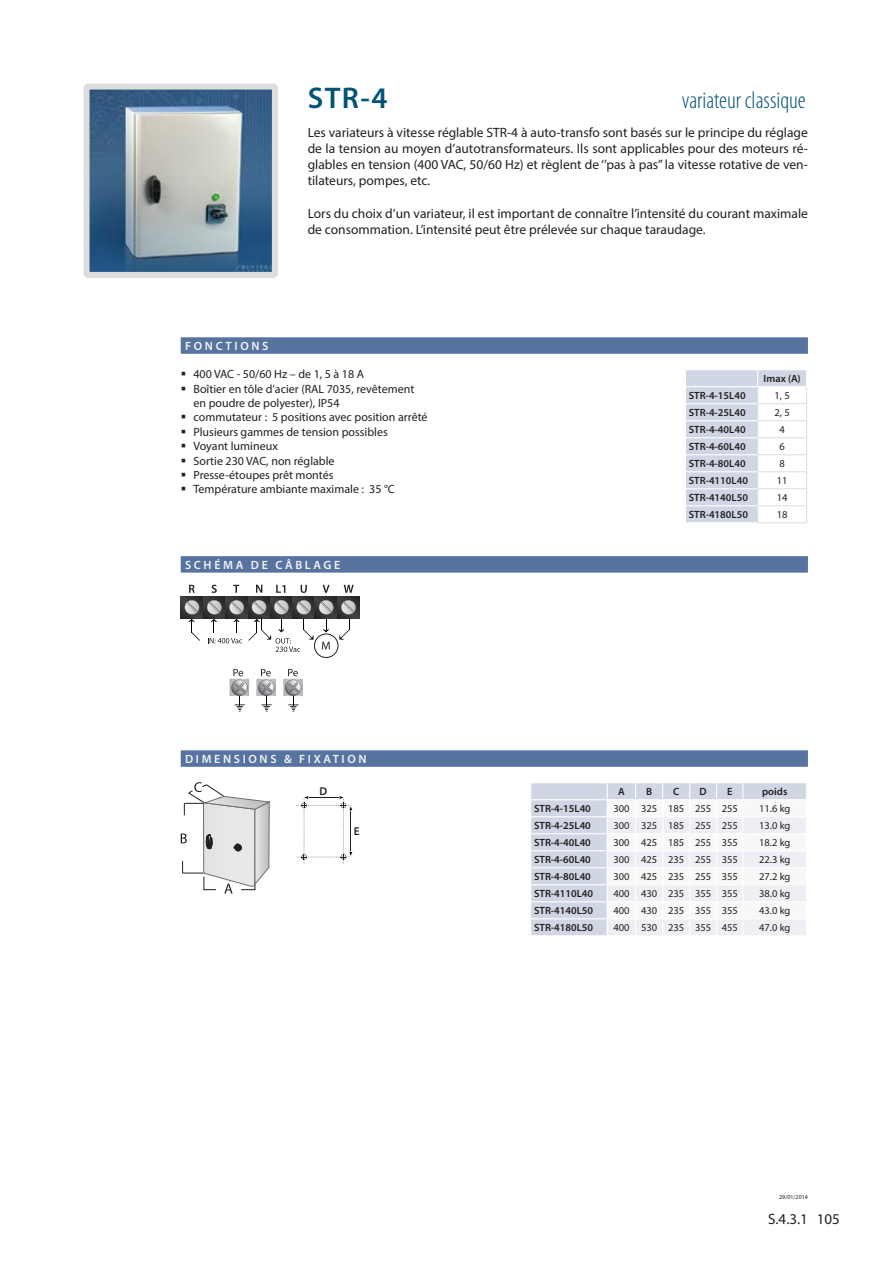
<style>
.page{position:relative;width:893px;height:1263px;background:#fff}
.page>*{position:absolute;margin:0;border:0;box-sizing:border-box;transform-origin:0 0}
.Kop{font:600 30px "Myriad Pro";color:#005476}
.Kop-2{font:300 condensed 24px "Myriad Pro";color:#005476}
.paginanummer{font:15px "Myriad Pro";color:#231f20}
.Leestekst{font:13.5px/16.2px "Myriad Pro";color:#231f20;text-align:justify}
.t1{font:12px/14.4px "Myriad Pro";color:#231f20}
.Titel_1{font:600 12px "Myriad Pro";letter-spacing:.22em;color:#f3f3f3}
.t2{font:600 11.4px "Myriad Pro";color:#231f20}
.Tabeltekst_center{font:10.5px "Myriad Pro";color:#231f20}
.Tabeltekst_links{font:600 10.5px "Myriad Pro";color:#231f20}
.Tabeltekst_center-2{font:600 10.5px "Myriad Pro";color:#231f20}
.t3{font:6px "Myriad Pro";color:#231f20}
</style>
<div class="page">
<div style="left:181px;top:337px;width:627px;height:17px;background:#5774a1"></div>
<div style="left:181px;top:556px;width:627px;height:17px;background:#5774a1"></div>
<div style="left:181px;top:750px;width:627px;height:17px;background:#5774a1"></div>
<svg style="left:686px;top:370px;width:121px;height:153px"></svg>
<hr style="left:757px;top:403px;width:50px;height:1px;background:#dcddde">
<svg style="left:230px;top:669px;width:19px;height:43px"></svg>
<svg style="left:256px;top:669px;width:20px;height:43px"></svg>
<svg style="left:283px;top:669px;width:20px;height:43px"></svg>
<svg style="left:256px;top:585px;width:6px;height:8px"></svg>
<div style="left:248px;top:596px;width:22px;height:22px;background:linear-gradient(to right,#3f3f41,#292526)"></div>
<svg style="left:270px;top:596px;width:23px;height:4px"></svg>
<svg style="left:189px;top:585px;width:6px;height:8px"></svg>
<svg style="left:212px;top:585px;width:5px;height:8px"></svg>
<svg style="left:233px;top:585px;width:6px;height:8px"></svg>
<svg style="left:276px;top:585px;width:9px;height:8px"></svg>
<svg style="left:301px;top:585px;width:6px;height:8px"></svg>
<svg style="left:323px;top:585px;width:7px;height:8px"></svg>
<svg style="left:344px;top:585px;width:10px;height:8px"></svg>
<svg style="left:181px;top:596px;width:22px;height:23px"></svg>
<svg style="left:203px;top:596px;width:22px;height:23px"></svg>
<svg style="left:225px;top:596px;width:23px;height:4px"></svg>
<div style="left:293px;top:596px;width:22px;height:23px;background:linear-gradient(to right,#414042,#282526)"></div>
<svg style="left:315px;top:596px;width:22px;height:23px"></svg>
<svg style="left:337px;top:596px;width:23px;height:23px"></svg>
<div style="left:314px;top:633px;width:24px;height:25px;border:1px solid #231f20;border-radius:50%"></div>
<svg style="left:185px;top:600px;width:15px;height:41px"></svg>
<svg style="left:339px;top:600px;width:17px;height:40px"></svg>
<svg style="left:207px;top:600px;width:126px;height:52px"></svg>
<svg style="left:181px;top:782px;width:90px;height:111px"></svg>
<svg style="left:297px;top:795px;width:56px;height:69px"></svg>
<svg style="left:531px;top:783px;width:275px;height:153px"></svg>
<img style="left:91px;top:91px;width:180px;height:180px">
<div style="left:84px;top:84px;width:194px;height:194px;border:6px solid #dcddde"></div>
<p class="Kop" style="left:308px;top:78px;width:81px">STR-4</p>
<p class="Kop-2" style="left:682px;top:87px;width:125px">variateur classique</p>
<p class="Leestekst" style="left:308px;top:124px;width:502px">Les variateurs à vitesse réglable STR-4 à auto-transfo sont basés sur le principe du réglage de la tension au moyen d’autotransformateurs. Ils sont applicables pour des moteurs ré&shy;glables en tension (400 VAC, 50/60 Hz) et règlent de ‘’pas à pas’’ la vitesse rotative de ven&shy;tilateurs, pompes, etc.</p>
<p class="Leestekst" style="left:308px;top:205px;width:502px">Lors du choix d’un variateur, il est important de connaître l’intensité du courant maximale de consommation. L’intensité peut être prélevée sur chaque taraudage.</p>
<p class="Titel_1" style="left:185px;top:339px;width:85px">FONCTIONS</p>
<p class="t1" style="left:193px;top:367px;width:172px">400 VAC - 50/60 Hz – de 1, 5 à 18 A</p>
<p class="t1" style="left:193px;top:381px;width:222px">Boîtier en tôle d’acier (RAL 7035, revêtement en poudre de polyester), IP54</p>
<p class="t1" style="left:193px;top:410px;width:236px">commutateur : 5 positions avec position arrêté</p>
<p class="t1" style="left:193px;top:424px;width:196px">Plusieurs gammes de tension possibles</p>
<p class="t1" style="left:193px;top:439px;width:86px">Voyant lumineux</p>
<p class="t1" style="left:193px;top:453px;width:143px">Sortie 230 VAC, non réglable</p>
<p class="t1" style="left:193px;top:467px;width:142px">Presse-étoupes prêt montés</p>
<p class="t1" style="left:193px;top:482px;width:203px">Température ambiante maximale : 35 °C</p>
<p class="Titel_1" style="left:185px;top:558px;width:157px">SCHÉMA DE CÂBLAGE</p>
<p class="Titel_1" style="left:185px;top:752px;width:183px">DIMENSIONS &amp; FIXATION</p>
<p class="t2" style="left:320px;top:784px;width:9px">D</p>
<p class="t2" style="left:354px;top:824px;width:7px">E</p>
<p class="Tabeltekst_center-2" style="left:764px;top:372px;width:39px">Imax (A)</p>
<p class="Tabeltekst_links" style="left:689px;top:389px;width:58px">STR-4-15L40</p>
<p class="Tabeltekst_center" style="left:775px;top:389px;width:17px">1, 5</p>
<p class="Tabeltekst_links" style="left:689px;top:406px;width:58px">STR-4-25L40</p>
<p class="Tabeltekst_center" style="left:775px;top:406px;width:17px">2, 5</p>
<p class="Tabeltekst_links" style="left:689px;top:423px;width:58px">STR-4-40L40</p>
<p class="Tabeltekst_center" style="left:779px;top:423px;width:7px">4</p>
<p class="Tabeltekst_links" style="left:689px;top:440px;width:58px">STR-4-60L40</p>
<p class="Tabeltekst_center" style="left:779px;top:440px;width:7px">6</p>
<p class="Tabeltekst_links" style="left:689px;top:457px;width:58px">STR-4-80L40</p>
<p class="Tabeltekst_center" style="left:779px;top:457px;width:7px">8</p>
<p class="Tabeltekst_links" style="left:689px;top:474px;width:61px">STR-4110L40</p>
<p class="Tabeltekst_center" style="left:777px;top:474px;width:12px">11</p>
<p class="Tabeltekst_links" style="left:689px;top:491px;width:61px">STR-4140L50</p>
<p class="Tabeltekst_center" style="left:777px;top:491px;width:12px">14</p>
<p class="Tabeltekst_links" style="left:689px;top:508px;width:61px">STR-4180L50</p>
<p class="Tabeltekst_center" style="left:777px;top:508px;width:12px">18</p>
<p class="Tabeltekst_center-2" style="left:618px;top:785px;width:8px">A</p>
<p class="Tabeltekst_center-2" style="left:646px;top:785px;width:8px">B</p>
<p class="Tabeltekst_center-2" style="left:673px;top:785px;width:8px">C</p>
<p class="Tabeltekst_center-2" style="left:700px;top:785px;width:9px">D</p>
<p class="Tabeltekst_center-2" style="left:727px;top:785px;width:7px">E</p>
<p class="Tabeltekst_center-2" style="left:762px;top:785px;width:27px">poids</p>
<p class="Tabeltekst_links" style="left:534px;top:802px;width:58px">STR-4-15L40</p>
<p class="Tabeltekst_center" style="left:613px;top:802px;width:18px">300</p>
<p class="Tabeltekst_center" style="left:641px;top:802px;width:18px">325</p>
<p class="Tabeltekst_center" style="left:668px;top:802px;width:18px">185</p>
<p class="Tabeltekst_center" style="left:695px;top:802px;width:18px">255</p>
<p class="Tabeltekst_center" style="left:722px;top:802px;width:18px">255</p>
<p class="Tabeltekst_center" style="left:759px;top:802px;width:33px">11.6 kg</p>
<p class="Tabeltekst_links" style="left:534px;top:819px;width:58px">STR-4-25L40</p>
<p class="Tabeltekst_center" style="left:613px;top:819px;width:18px">300</p>
<p class="Tabeltekst_center" style="left:641px;top:819px;width:18px">325</p>
<p class="Tabeltekst_center" style="left:668px;top:819px;width:18px">185</p>
<p class="Tabeltekst_center" style="left:695px;top:819px;width:18px">255</p>
<p class="Tabeltekst_center" style="left:722px;top:819px;width:18px">255</p>
<p class="Tabeltekst_center" style="left:759px;top:819px;width:33px">13.0 kg</p>
<p class="Tabeltekst_links" style="left:534px;top:836px;width:58px">STR-4-40L40</p>
<p class="Tabeltekst_center" style="left:613px;top:836px;width:18px">300</p>
<p class="Tabeltekst_center" style="left:641px;top:836px;width:18px">425</p>
<p class="Tabeltekst_center" style="left:668px;top:836px;width:18px">185</p>
<p class="Tabeltekst_center" style="left:695px;top:836px;width:18px">255</p>
<p class="Tabeltekst_center" style="left:722px;top:836px;width:18px">355</p>
<p class="Tabeltekst_center" style="left:759px;top:836px;width:33px">18.2 kg</p>
<p class="Tabeltekst_links" style="left:534px;top:853px;width:58px">STR-4-60L40</p>
<p class="Tabeltekst_center" style="left:613px;top:853px;width:18px">300</p>
<p class="Tabeltekst_center" style="left:641px;top:853px;width:18px">425</p>
<p class="Tabeltekst_center" style="left:668px;top:853px;width:18px">235</p>
<p class="Tabeltekst_center" style="left:695px;top:853px;width:18px">255</p>
<p class="Tabeltekst_center" style="left:722px;top:853px;width:18px">355</p>
<p class="Tabeltekst_center" style="left:759px;top:853px;width:33px">22.3 kg</p>
<p class="Tabeltekst_links" style="left:534px;top:870px;width:58px">STR-4-80L40</p>
<p class="Tabeltekst_center" style="left:613px;top:870px;width:18px">300</p>
<p class="Tabeltekst_center" style="left:641px;top:870px;width:18px">425</p>
<p class="Tabeltekst_center" style="left:668px;top:870px;width:18px">235</p>
<p class="Tabeltekst_center" style="left:695px;top:870px;width:18px">255</p>
<p class="Tabeltekst_center" style="left:722px;top:870px;width:18px">355</p>
<p class="Tabeltekst_center" style="left:759px;top:870px;width:33px">27.2 kg</p>
<p class="Tabeltekst_links" style="left:534px;top:887px;width:61px">STR-4110L40</p>
<p class="Tabeltekst_center" style="left:613px;top:887px;width:18px">400</p>
<p class="Tabeltekst_center" style="left:641px;top:887px;width:18px">430</p>
<p class="Tabeltekst_center" style="left:668px;top:887px;width:18px">235</p>
<p class="Tabeltekst_center" style="left:695px;top:887px;width:18px">355</p>
<p class="Tabeltekst_center" style="left:722px;top:887px;width:18px">355</p>
<p class="Tabeltekst_center" style="left:759px;top:887px;width:33px">38.0 kg</p>
<p class="Tabeltekst_links" style="left:534px;top:904px;width:61px">STR-4140L50</p>
<p class="Tabeltekst_center" style="left:613px;top:904px;width:18px">400</p>
<p class="Tabeltekst_center" style="left:641px;top:904px;width:18px">430</p>
<p class="Tabeltekst_center" style="left:668px;top:904px;width:18px">235</p>
<p class="Tabeltekst_center" style="left:695px;top:904px;width:18px">355</p>
<p class="Tabeltekst_center" style="left:722px;top:904px;width:18px">355</p>
<p class="Tabeltekst_center" style="left:759px;top:904px;width:33px">43.0 kg</p>
<p class="Tabeltekst_links" style="left:534px;top:921px;width:61px">STR-4180L50</p>
<p class="Tabeltekst_center" style="left:613px;top:921px;width:18px">400</p>
<p class="Tabeltekst_center" style="left:641px;top:921px;width:18px">530</p>
<p class="Tabeltekst_center" style="left:668px;top:921px;width:18px">235</p>
<p class="Tabeltekst_center" style="left:695px;top:921px;width:18px">355</p>
<p class="Tabeltekst_center" style="left:722px;top:921px;width:18px">455</p>
<p class="Tabeltekst_center" style="left:759px;top:921px;width:33px">47.0 kg</p>
<p class="t3" style="left:779px;top:1193px;width:30px">29/01/2014</p>
<p class="paginanummer" style="left:768px;top:1210px;width:41px">S.4.3.1</p>
<p class="paginanummer" style="left:817px;top:1210px;width:25px">105</p>
</div>
